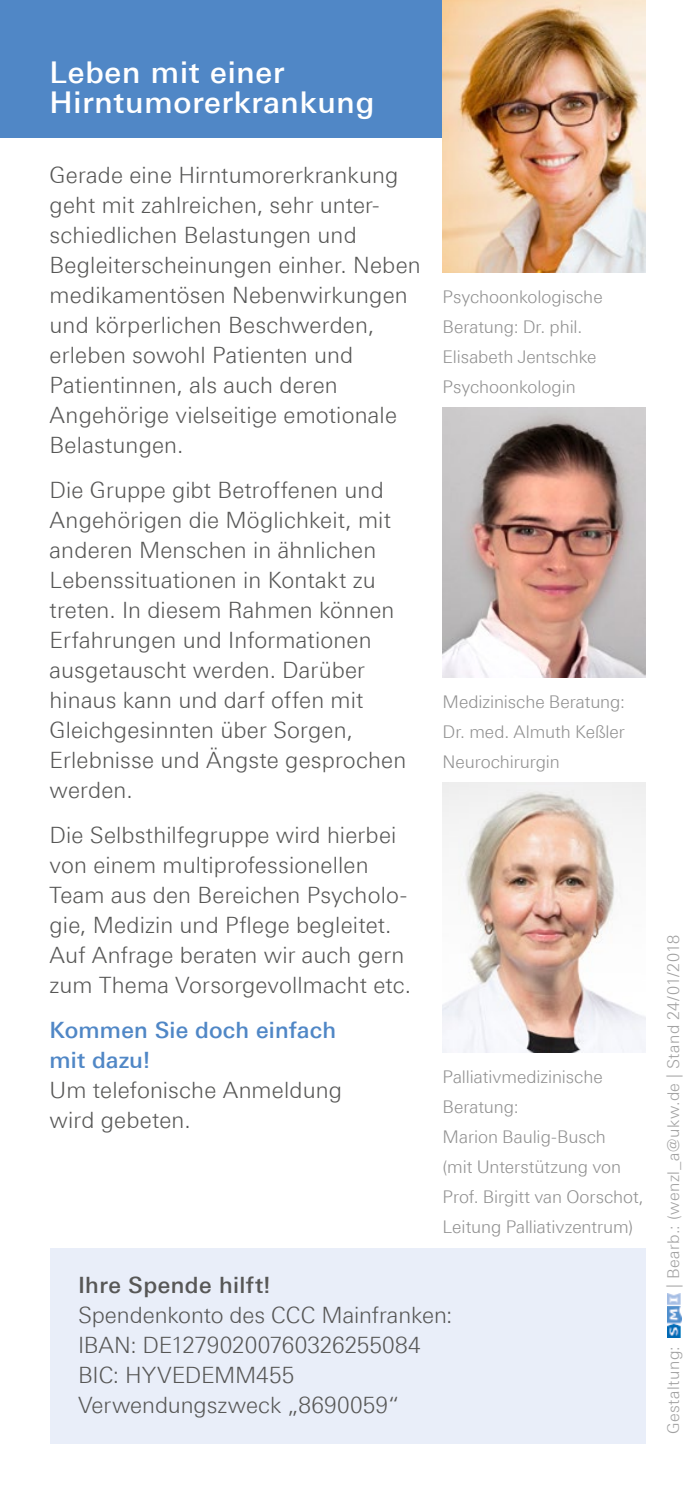
<style>
.page{position:relative;width:695px;height:1489px;background:#fff}
.page>*{position:absolute;margin:0;border:0;box-sizing:border-box;transform-origin:0 0}
.t1{font:500 30px/30px "LT Univers Basic";letter-spacing:.025em;color:#fff}
.t2{font:300 22.5px/30px "LT Univers Basic";letter-spacing:.005em;color:#575756}
.t3{font:500 22.5px/30px "LT Univers Basic";letter-spacing:.01em;color:#5087c6}
.t4{font:500 22.5px "LT Univers Basic";letter-spacing:.02em;color:#575756}
.t5{font:300 17.5px/30px "LT Univers Basic";letter-spacing:-.005em;color:#909090}
.t6{font:300 16.25px "LT Univers Basic";letter-spacing:.025em;color:#a1a1a1}
</style>
<div class="page">
<img style="left:667px;top:1293px;width:14px;height:44px">
<div style="left:0;top:0;width:645px;height:138px;background:#5087c6"></div>
<img style="left:442px;top:0;width:203px;height:273px">
<img style="left:442px;top:408px;width:203px;height:269px">
<img style="left:442px;top:782px;width:203px;height:270px">
<div style="left:50px;top:1248px;width:595px;height:195px;background:#e9eef9"></div>
<h1 class="t1" style="left:50px;top:57px;width:326px">Leben mit einer<br>Hirntumorerkrankung</h1>
<p class="t2" style="left:50px;top:159px;width:372px">Gerade eine Hirntumorerkrankung geht mit zahlreichen, sehr unter&shy;schiedlichen Belastungen und<br>Begleiterscheinungen einher. Neben medikamentösen Nebenwirkungen und körperlichen Beschwerden, erleben sowohl Patienten und<br>Patientinnen, als auch deren<br>Angehörige vielseitige emotionale<br>Belastungen.</p>
<p class="t2" style="left:50px;top:474px;width:358px">Die Gruppe gibt Betroffenen und<br>Angehörigen die Möglichkeit, mit anderen Menschen in ähnlichen<br>Lebenssituationen in Kontakt zu treten. In diesem Rahmen können<br>Erfahrungen und Informationen ausgetauscht werden. Darüber hinaus kann und darf offen mit<br>Gleichgesinnten über Sorgen,<br>Erlebnisse und Ängste gesprochen werden.</p>
<p class="t2" style="left:50px;top:819px;width:363px">Die Selbsthilfegruppe wird hierbei von einem multiprofessionellen Team aus den Bereichen Psycholo&shy;gie, Medizin und Pflege begleitet.<br>Auf Anfrage beraten wir auch gern zum Thema Vorsorgevollmacht etc.</p>
<p class="t3" style="left:50px;top:1014px;width:288px">Kommen Sie doch einfach mit dazu!</p>
<p class="t2" style="left:50px;top:1074px;width:294px">Um telefonische Anmeldung wird gebeten.</p>
<p class="t5" style="left:442px;top:281px;width:161px">Psychoonkologische<br>Beratung: Dr. phil.<br>Elisabeth Jentschke<br>Psychoonkologin</p>
<p class="t5" style="left:442px;top:686px;width:184px;text-align:justify">Medizinische Beratung:<br>Dr. med. Almuth Keßler Neurochirurgin</p>
<p class="t5" style="left:442px;top:1061px;width:202px">Palliativmedizinische<br>Beratung:<br>Marion Baulig-Busch<br>(mit Unterstützung von<br>Prof. Birgitt van Oorschot,<br>Leitung Palliativzentrum)</p>
<p class="t4" style="left:78px;top:1271px;width:194px">Ihre Spende hilft!</p>
<p class="t2" style="left:78px;top:1299px;width:376px">Spendenkonto des CCC Mainfranken:<br>IBAN: DE12790200760326255084<br>BIC: HYVEDEMM455<br>Verwendungszweck „8690059“</p>
<p class="t6" style="left:663px;top:1288px;width:354px;rotate:-90deg">| Bearb.: (wenzl_a@ukw.de | Stand 24/01/2018</p>
<p class="t6" style="left:663px;top:1434px;width:90px;rotate:-90deg">Gestaltung:</p>
</div>
